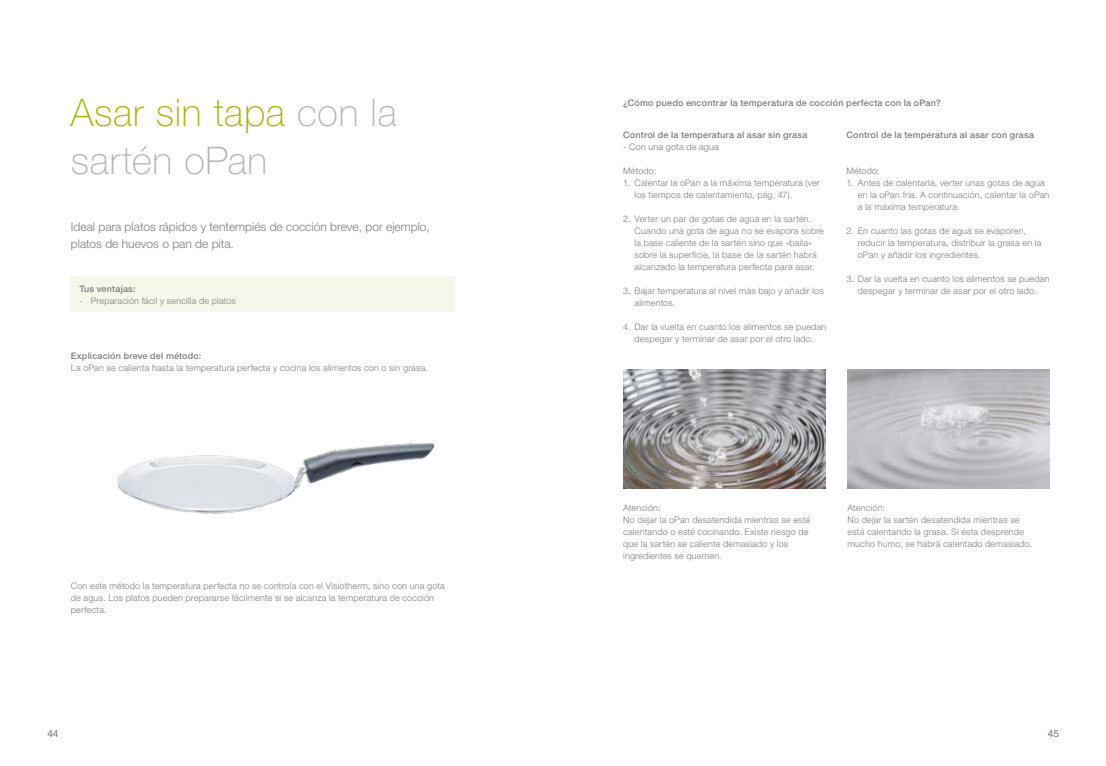
<style>
.page{position:relative;width:1106px;height:766px;background:#fff}
.page>*{position:absolute;margin:0;border:0;box-sizing:border-box;transform-origin:0 0}
.t1{font:100 38px/48px "Helvetica Neue LTW1 G";letter-spacing:.02em;color:#b1b3b4}
.t2{font:300 12px/17px "Helvetica Neue LTW1 G";color:#7a7c7e}
.t3{font:300 10px "Helvetica Neue LTW1 G";color:#4b4b4d}
.t4{font:300 9px/12px "Helvetica Neue LTW1 G";letter-spacing:.02em;color:#7a7c7e}
.t5{font:500 9px "Helvetica Neue LTW1 G";letter-spacing:.02em;color:#7a7c7e}
.s1{color:#a4b10e}
</style>
<div class="page">
<img style="left:117px;top:443px;width:318px;height:71px">
<div style="left:71px;top:276px;width:384px;height:36px;background:#f6f6eb"></div>
<img style="left:623px;top:370px;width:202px;height:118px">
<img style="left:847px;top:370px;width:202px;height:118px">
<h1 class="t1" style="left:71px;top:89px;width:327px"><span class="s1">Asar sin tapa</span> con la sartén oPan</h1>
<h2 class="t2" style="left:71px;top:218px;width:360px">Ideal para platos rápidos y tentempiés de cocción breve, por ejemplo, platos de huevos o pan de pita.</h2>
<p class="t5" style="left:79px;top:283px;width:58px">Tus ventajas:</p>
<p class="t4" style="left:79px;top:294px;width:158px">- Preparación fácil y sencilla de platos</p>
<p class="t5" style="left:71px;top:350px;width:132px">Explicación breve del método:</p>
<p class="t4" style="left:71px;top:361px;width:358px">La oPan se calienta hasta la temperatura perfecta y cocina los alimentos con o sin grasa.</p>
<p class="t4" style="left:71px;top:579px;width:375px">Con este método la temperatura perfecta no se controla con el Visiotherm, sino con una gota de agua. Los platos pueden prepararse fácilmente si se alcanza la temperatura de cocción perfecta.</p>
<p class="t5" style="left:623px;top:97px;width:319px">¿Cómo puedo encontrar la temperatura de cocción perfecta con la oPan?</p>
<p class="t5" style="left:623px;top:129px;width:186px">Control de la temperatura al asar sin grasa</p>
<p class="t4" style="left:623px;top:141px;width:97px">- Con una gota de agua</p>
<p class="t4" style="left:623px;top:165px;width:34px">Método:</p>
<p class="t4" style="left:634px;top:177px;width:187px;text-indent:-11px">1. Calentar la oPan a la máxima temperatura (ver los tiempos de calentamiento, pág. 47).</p>
<p class="t4" style="left:634px;top:213px;width:191px;text-indent:-11px">2. Verter un par de gotas de agua en la sartén.<br>Cuando una gota de agua no se evapora sobre la base caliente de la sartén sino que «baila» sobre la superficie, la base de la sartén habrá alcanzado la temperatura perfecta para asar.</p>
<p class="t4" style="left:634px;top:285px;width:191px;text-indent:-11px">3. Bajar temperatura al nivel más bajo y añadir los alimentos.</p>
<p class="t4" style="left:623px;top:321px;width:205px;text-align:center">4. Dar la vuelta en cuanto los alimentos se puedan despegar y terminar de asar por el otro lado.</p>
<p class="t5" style="left:846px;top:129px;width:189px">Control de la temperatura al asar con grasa</p>
<p class="t4" style="left:846px;top:165px;width:34px">Método:</p>
<p class="t4" style="left:857px;top:177px;width:193px;text-indent:-11px">1. Antes de calentarla, verter unas gotas de agua en la oPan fría. A continuación, calentar la oPan a la máxima temperatura.</p>
<p class="t4" style="left:857px;top:225px;width:185px;text-indent:-11px">2. En cuanto las gotas de agua se evaporen, reducir la temperatura, distribuir la grasa en la oPan y añadir los ingredientes.</p>
<p class="t4" style="left:846px;top:273px;width:205px;text-align:center">3. Dar la vuelta en cuanto los alimentos se puedan despegar y terminar de asar por el otro lado.</p>
<p class="t4" style="left:623px;top:502px;width:188px">Atención:<br>No dejar la oPan desatendida mientras se esté calentando o esté cocinando. Existe riesgo de que la sartén se caliente demasiado y los ingredientes se quemen.</p>
<p class="t4" style="left:847px;top:502px;width:186px">Atención:<br>No dejar la sartén desatendida mientras se está calentando la grasa. Si ésta desprende mucho humo, se habrá calentado demasiado.</p>
<p class="t3" style="left:47px;top:727px;width:13px">44</p>
<p class="t3" style="left:1047px;top:727px;width:13px">45</p>
</div>
